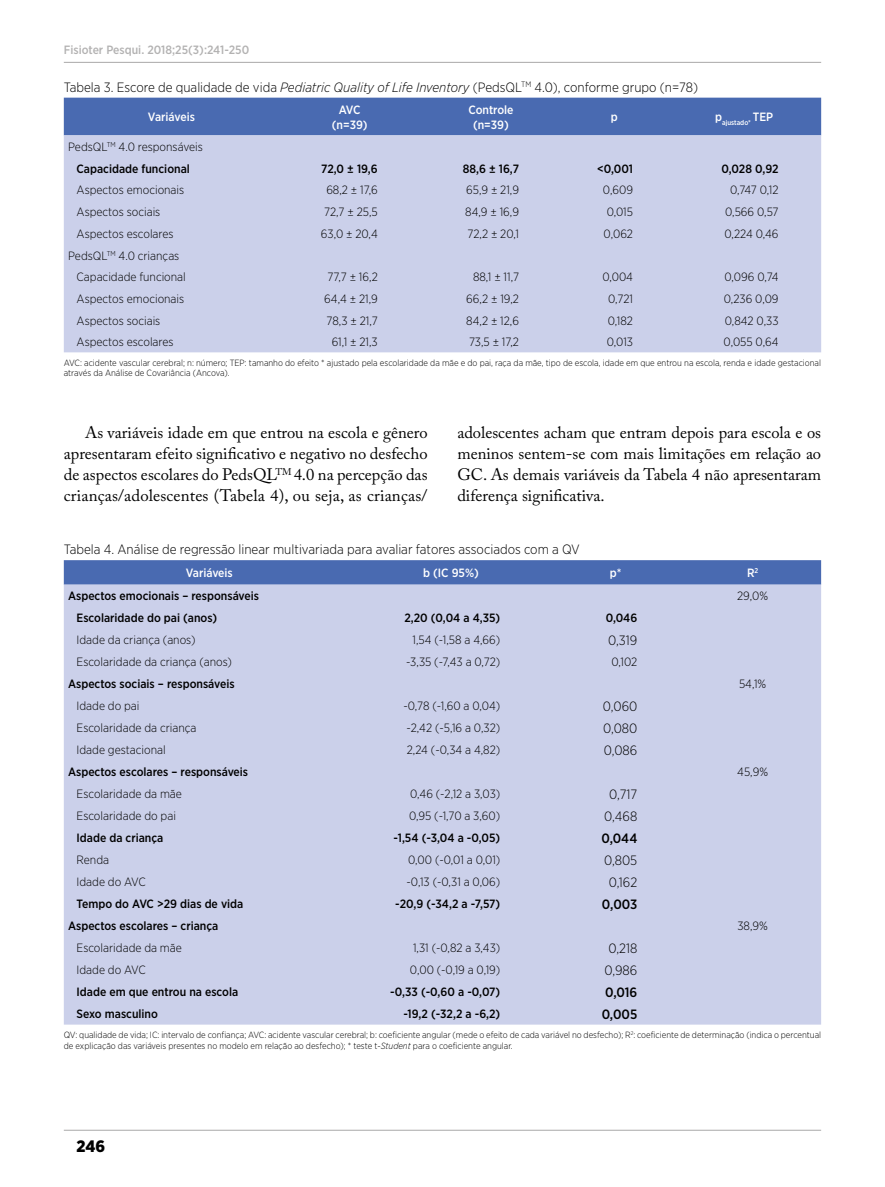
<style>
.page{position:relative;width:885px;height:1187px;background:#fff}
.page>*{position:absolute;margin:0;border:0;box-sizing:border-box;transform-origin:0 0}
.t1{font:16.5px/21px "Adobe Caslon Pro";color:#000;text-align:justify}
.t2{font:900 16.5px "Gotham Narrow";color:#000}
.t3{font:300 13.5px "Gotham Narrow";color:#000}
.t4{font:500 13.5px "Gotham Narrow";color:#000}
.t5{font:300 12px/21.8px "Gotham Narrow";color:#000;text-align:center}
.t6{font:500 12px "Gotham Narrow";color:#000}
.t7{font:500 12px/14.4px "Gotham Narrow";color:#fff;text-align:center}
.t8{font:500 12px "Gotham Narrow";color:#b3b2b2}
.t9{font:300 9px/10.8px "Gotham Narrow";color:#000}
.t10{font:500 7.05px "Gotham Narrow";color:#fff}
.s1{font-style:italic}
.s2{font-weight:500}
</style>
<div class="page">
<hr style="left:64px;top:62px;width:757px;height:1px;background:#b3b2b2">
<hr style="left:64px;top:1129px;width:757px;height:1px;background:#b3b2b2">
<div style="left:64px;top:98px;width:757px;height:37px;background:#496ab1"></div>
<div style="left:64px;top:135px;width:757px;height:217px;background:#cbd0ea"></div>
<div style="left:64px;top:560px;width:757px;height:24px;background:#496ab1"></div>
<div style="left:64px;top:584px;width:757px;height:440px;background:#cbd0ea"></div>
<p class="t8" style="left:64px;top:42px;width:187px">Fisioter Pesqui. 2018;25(3):241-250</p>
<p class="t3" style="left:64px;top:79px;width:635px">Tabela 3. Escore de qualidade de vida <span class="s1">Pediatric Quality of Life Inventory</span> (PedsQL<sup>TM</sup> 4.0), conforme grupo (n=78)</p>
<p class="t7" style="left:148px;top:110px;width:48px">Variáveis</p>
<p class="t7" style="left:332px;top:102px;width:37px">AVC (n=39)</p>
<p class="t7" style="left:468px;top:102px;width:47px">Controle (n=39)</p>
<p class="t7" style="left:611px;top:110px;width:8px">p</p>
<p class="t10" style="left:715px;top:118px;width:60px"><sup>p</sup>ajustado* <sup>TEP</sup></p>
<p class="t5" style="left:68px;top:136px;width:136px">PedsQL<sup>TM</sup> 4.0 responsáveis<br><span class="s2">Capacidade funcional</span></p>
<p class="t6" style="left:321px;top:161px;width:58px">72,0 ± 19,6</p>
<p class="t6" style="left:462px;top:161px;width:58px">88,6 ± 16,7</p>
<p class="t6" style="left:597px;top:161px;width:37px">&lt;0,001</p>
<p class="t6" style="left:721px;top:161px;width:59px">0,028 0,92</p>
<p class="t5" style="left:77px;top:179px;width:109px">Aspectos emocionais</p>
<p class="t5" style="left:326px;top:179px;width:53px">68,2 ± 17,6</p>
<p class="t5" style="left:466px;top:179px;width:54px">65,9 ± 21,9</p>
<p class="t5" style="left:603px;top:179px;width:32px">0,609</p>
<p class="t5" style="left:730px;top:179px;width:50px">0,747 0,12</p>
<p class="t5" style="left:77px;top:201px;width:85px">Aspectos sociais</p>
<p class="t5" style="left:324px;top:201px;width:55px">72,7 ± 25,5</p>
<p class="t5" style="left:465px;top:201px;width:55px">84,9 ± 16,9</p>
<p class="t5" style="left:606px;top:201px;width:28px">0,015</p>
<p class="t5" style="left:725px;top:201px;width:55px">0,566 0,57</p>
<p class="t5" style="left:77px;top:222px;width:98px">Aspectos escolares</p>
<p class="t5" style="left:321px;top:222px;width:58px">63,0 ± 20,4</p>
<p class="t5" style="left:467px;top:222px;width:53px">72,2 ± 20,1</p>
<p class="t5" style="left:603px;top:222px;width:31px">0,062</p>
<p class="t5" style="left:724px;top:222px;width:56px">0,224 0,46</p>
<p class="t5" style="left:77px;top:244px;width:111px;text-align:left;text-indent:-8px">PedsQL<sup>TM</sup> 4.0 crianças<br>Capacidade funcional</p>
<p class="t5" style="left:327px;top:266px;width:52px">77,7 ± 16,2</p>
<p class="t5" style="left:473px;top:266px;width:47px">88,1 ± 11,7</p>
<p class="t5" style="left:602px;top:266px;width:32px">0,004</p>
<p class="t5" style="left:724px;top:266px;width:56px">0,096 0,74</p>
<p class="t5" style="left:77px;top:287px;width:109px">Aspectos emocionais</p>
<p class="t5" style="left:324px;top:287px;width:55px">64,4 ± 21,9</p>
<p class="t5" style="left:466px;top:287px;width:54px">66,2 ± 19,2</p>
<p class="t5" style="left:608px;top:287px;width:26px">0,721</p>
<p class="t5" style="left:723px;top:287px;width:56px">0,236 0,09</p>
<p class="t5" style="left:77px;top:309px;width:85px">Aspectos sociais</p>
<p class="t5" style="left:326px;top:309px;width:53px">78,3 ± 21,7</p>
<p class="t5" style="left:466px;top:309px;width:54px">84,2 ± 12,6</p>
<p class="t5" style="left:607px;top:309px;width:27px">0,182</p>
<p class="t5" style="left:724px;top:309px;width:55px">0,842 0,33</p>
<p class="t5" style="left:77px;top:331px;width:98px">Aspectos escolares</p>
<p class="t5" style="left:332px;top:331px;width:48px">61,1 ± 21,3</p>
<p class="t5" style="left:469px;top:331px;width:52px">73,5 ± 17,2</p>
<p class="t5" style="left:606px;top:331px;width:28px">0,013</p>
<p class="t5" style="left:723px;top:331px;width:56px">0,055 0,64</p>
<p class="t9" style="left:64px;top:357px;width:758px">AVC: acidente vascular cerebral; n: número; TEP: tamanho do efeito * ajustado pela escolaridade da mãe e do pai, raça da mãe, tipo de escola, idade em que entrou na escola, renda e idade gestacional através da Análise de Covariância (Ancova).</p>
<h1 class="t1" style="left:64px;top:422px;width:365px;text-indent:21px">As variáveis idade em que entrou na escola e gênero apresentaram efeito significativo e negativo no desfecho de aspectos escolares do PedsQL<sup>TM</sup> 4.0 na percepção das crianças/adolescentes (Tabela 4), ou seja, as crianças/</h1>
<p class="t3" style="left:64px;top:541px;width:517px">Tabela 4. Análise de regressão linear multivariada para avaliar fatores associados com a QV</p>
<p class="t7" style="left:186px;top:565px;width:48px">Variáveis</p>
<p class="t7" style="left:423px;top:565px;width:57px">b (IC 95%)</p>
<p class="t7" style="left:609px;top:565px;width:13px">p*</p>
<p class="t7" style="left:747px;top:565px;width:13px">R<sup>2</sup></p>
<p class="t6" style="left:68px;top:588px;width:192px">Aspectos emocionais – responsáveis</p>
<p class="t5" style="left:737px;top:584px;width:32px">29,0%</p>
<p class="t6" style="left:77px;top:610px;width:142px">Escolaridade do pai (anos)</p>
<p class="t6" style="left:404px;top:610px;width:97px">2,20 (0,04 a 4,35)</p>
<p class="t6" style="left:605px;top:610px;width:33px">0,046</p>
<p class="t5" style="left:77px;top:628px;width:120px">Idade da criança (anos)</p>
<p class="t5" style="left:412px;top:628px;width:89px">1,54 (-1,58 a 4,66)</p>
<p class="t3" style="left:608px;top:631px;width:31px">0,319</p>
<p class="t5" style="left:77px;top:650px;width:157px">Escolaridade da criança (anos)</p>
<p class="t5" style="left:406px;top:650px;width:96px">-3,35 (-7,43 a 0,72)</p>
<p class="t5" style="left:611px;top:650px;width:27px">0,102</p>
<p class="t6" style="left:68px;top:676px;width:168px">Aspectos sociais – responsáveis</p>
<p class="t5" style="left:739px;top:672px;width:29px">54,1%</p>
<p class="t5" style="left:77px;top:694px;width:64px">Idade do pai</p>
<p class="t5" style="left:403px;top:694px;width:98px">-0,78 (-1,60 a 0,04)</p>
<p class="t3" style="left:602px;top:697px;width:36px">0,060</p>
<p class="t5" style="left:77px;top:716px;width:121px">Escolaridade da criança</p>
<p class="t5" style="left:406px;top:716px;width:95px">-2,42 (-5,16 a 0,32)</p>
<p class="t3" style="left:603px;top:719px;width:36px">0,080</p>
<p class="t5" style="left:77px;top:738px;width:91px">Idade gestacional</p>
<p class="t5" style="left:407px;top:738px;width:95px">2,24 (-0,34 a 4,82)</p>
<p class="t3" style="left:603px;top:741px;width:35px">0,086</p>
<p class="t6" style="left:68px;top:764px;width:181px">Aspectos escolares – responsáveis</p>
<p class="t5" style="left:737px;top:760px;width:32px">45,9%</p>
<p class="t5" style="left:77px;top:782px;width:107px">Escolaridade da mãe</p>
<p class="t5" style="left:410px;top:782px;width:92px">0,46 (-2,12 a 3,03)</p>
<p class="t3" style="left:609px;top:785px;width:30px">0,717</p>
<p class="t5" style="left:77px;top:804px;width:101px">Escolaridade do pai</p>
<p class="t5" style="left:409px;top:804px;width:93px">0,95 (-1,70 a 3,60)</p>
<p class="t3" style="left:604px;top:807px;width:35px">0,468</p>
<p class="t6" style="left:77px;top:830px;width:88px">Idade da criança</p>
<p class="t6" style="left:393px;top:830px;width:108px">-1,54 (-3,04 a -0,05)</p>
<p class="t4" style="left:601px;top:829px;width:37px">0,044</p>
<p class="t5" style="left:77px;top:848px;width:34px">Renda</p>
<p class="t5" style="left:408px;top:848px;width:94px">0,00 (-0,01 a 0,01)</p>
<p class="t3" style="left:604px;top:851px;width:35px">0,805</p>
<p class="t5" style="left:77px;top:870px;width:71px">Idade do AVC</p>
<p class="t5" style="left:406px;top:870px;width:95px">-0,13 (-0,31 a 0,06)</p>
<p class="t3" style="left:608px;top:873px;width:30px">0,162</p>
<p class="t6" style="left:77px;top:896px;width:168px">Tempo do AVC &gt;29 dias de vida</p>
<p class="t6" style="left:395px;top:896px;width:107px">-20,9 (-34,2 a -7,57)</p>
<p class="t4" style="left:602px;top:895px;width:37px">0,003</p>
<p class="t6" style="left:68px;top:918px;width:152px">Aspectos escolares – criança</p>
<p class="t5" style="left:737px;top:914px;width:32px">38,9%</p>
<p class="t5" style="left:77px;top:936px;width:107px">Escolaridade da mãe</p>
<p class="t5" style="left:413px;top:936px;width:89px">1,31 (-0,82 a 3,43)</p>
<p class="t3" style="left:608px;top:939px;width:30px">0,218</p>
<p class="t5" style="left:77px;top:958px;width:71px">Idade do AVC</p>
<p class="t5" style="left:410px;top:958px;width:92px">0,00 (-0,19 a 0,19)</p>
<p class="t3" style="left:604px;top:961px;width:34px">0,986</p>
<p class="t6" style="left:77px;top:984px;width:163px">Idade em que entrou na escola</p>
<p class="t6" style="left:390px;top:984px;width:112px">-0,33 (-0,60 a -0,07)</p>
<p class="t4" style="left:605px;top:983px;width:34px">0,016</p>
<p class="t6" style="left:77px;top:1006px;width:83px">Sexo masculino</p>
<p class="t6" style="left:403px;top:1006px;width:98px">-19,2 (-32,2 a -6,2)</p>
<p class="t4" style="left:601px;top:1005px;width:37px">0,005</p>
<p class="t9" style="left:64px;top:1029px;width:758px">QV: qualidade de vida; IC: intervalo de confiança; AVC: acidente vascular cerebral; b: coeficiente angular (mede o efeito de cada variável no desfecho); R<sup>2</sup>: coeficiente de determinação (indica o percentual de explicação das variáveis presentes no modelo em relação ao desfecho); * teste t-<span class="s1">Student</span> para o coeficiente angular.</p>
<h1 class="t1" style="left:457px;top:422px;width:365px">adolescentes acham que entram depois para escola e os meninos sentem-se com mais limitações em relação ao GC. As demais variáveis da Tabela 4 não apresentaram diferença significativa.</h1>
<h1 class="t2" style="left:77px;top:1135px;width:30px">246</h1>
</div>
